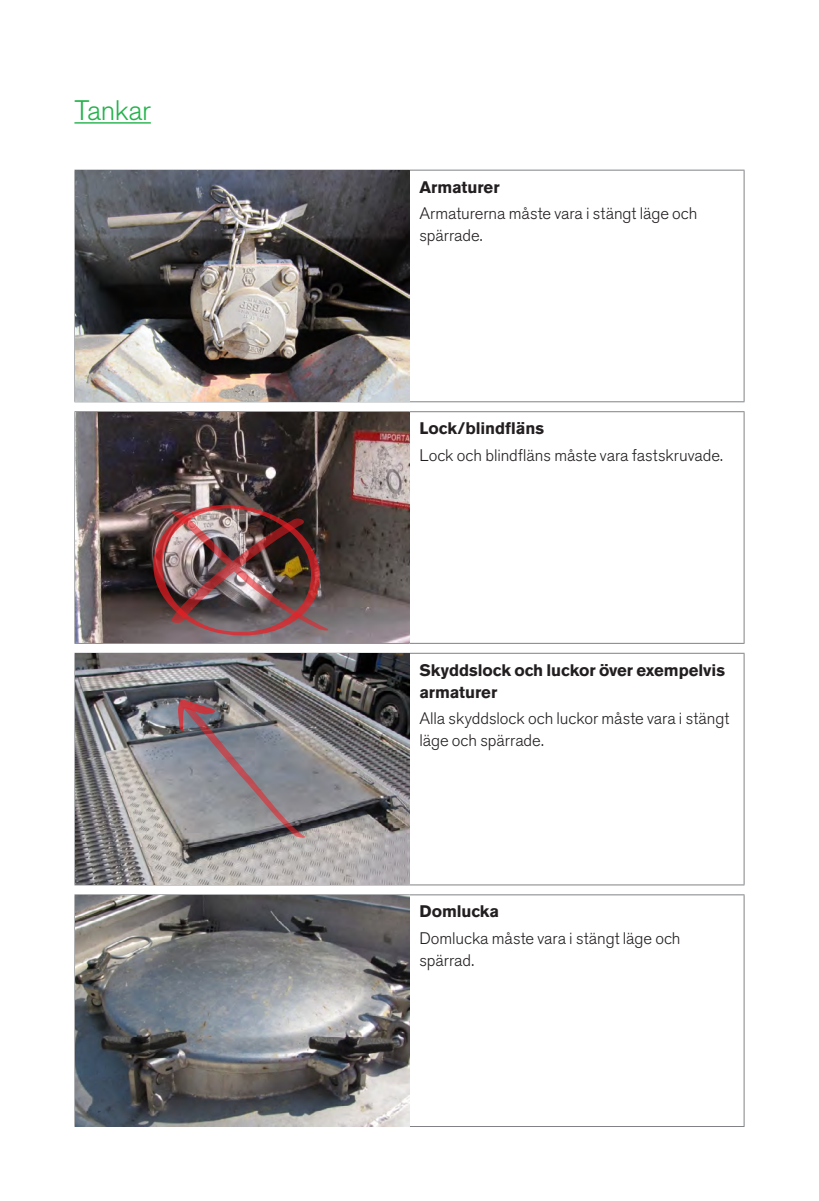
<style>
.page{position:relative;width:819px;height:1201px;background:#fff}
.page>*{position:absolute;margin:0;border:0;box-sizing:border-box;transform-origin:0 0}
.Rubrik_2{font:300 28px "Akzidenz Grotesk BE";letter-spacing:-.015em;color:#23b24b}
.Bröd{font:300 16.62px/21.9px "Akzidenz Grotesk BE";letter-spacing:-.005em;color:#231f20}
.Bröd-2{font:700 16.62px/21.9px "Akzidenz Grotesk BE";letter-spacing:-.005em;color:#231f20}
</style>
<div class="page">
<hr style="left:74px;top:122px;width:77px;height:2px;background:#23b24b">
<hr style="left:74px;top:170px;width:335px;height:1px;background:#808285">
<hr style="left:74px;top:171px;width:1px;height:230px;background:#808285">
<hr style="left:409px;top:170px;width:335px;height:1px;background:#808285">
<hr style="left:743px;top:171px;width:1px;height:230px;background:#808285">
<hr style="left:74px;top:401px;width:335px;height:1px;background:#808285">
<hr style="left:409px;top:401px;width:335px;height:1px;background:#808285">
<hr style="left:74px;top:411px;width:335px;height:1px;background:#808285">
<hr style="left:74px;top:412px;width:1px;height:231px;background:#808285">
<hr style="left:409px;top:411px;width:335px;height:1px;background:#808285">
<hr style="left:743px;top:412px;width:1px;height:231px;background:#808285">
<hr style="left:74px;top:643px;width:335px;height:1px;background:#808285">
<hr style="left:409px;top:643px;width:335px;height:1px;background:#808285">
<hr style="left:74px;top:653px;width:1px;height:231px;background:#808285">
<hr style="left:409px;top:653px;width:335px;height:1px;background:#808285">
<hr style="left:743px;top:653px;width:1px;height:231px;background:#808285">
<hr style="left:74px;top:884px;width:335px;height:1px;background:#808285">
<hr style="left:409px;top:884px;width:335px;height:1px;background:#808285">
<hr style="left:74px;top:894px;width:335px;height:1px;background:#808285">
<hr style="left:74px;top:895px;width:1px;height:231px;background:#808285">
<hr style="left:409px;top:894px;width:335px;height:1px;background:#808285">
<hr style="left:743px;top:895px;width:1px;height:231px;background:#808285">
<hr style="left:74px;top:1126px;width:335px;height:1px;background:#808285">
<hr style="left:409px;top:1126px;width:335px;height:1px;background:#808285">
<img style="left:75px;top:171px;width:334px;height:230px">
<img style="left:75px;top:412px;width:334px;height:231px">
<img style="left:75px;top:653px;width:334px;height:231px">
<img style="left:75px;top:895px;width:334px;height:231px">
<img style="left:153px;top:505px;width:175px;height:130px">
<svg style="left:178px;top:699px;width:128px;height:139px;background:#8a8389"></svg>
<p class="Rubrik_2" style="left:74px;top:95px;width:78px">Tankar</p>
<p class="Bröd-2" style="left:419px;top:176px;width:82px">Armaturer</p>
<p class="Bröd" style="left:419px;top:203px;width:279px">Armaturerna måste vara i stängt läge och spärrade.</p>
<p class="Bröd-2" style="left:419px;top:417px;width:126px">Lock/blindfläns</p>
<p class="Bröd" style="left:419px;top:444px;width:305px">Lock och blindfläns måste vara fastskruvade.</p>
<p class="Bröd-2" style="left:419px;top:659px;width:307px">Skyddslock och luckor över exempelvis armaturer</p>
<p class="Bröd" style="left:419px;top:708px;width:311px">Alla skyddslock och luckor måste vara i stängt läge och spärrade.</p>
<p class="Bröd-2" style="left:419px;top:900px;width:81px">Domlucka</p>
<p class="Bröd" style="left:419px;top:927px;width:263px">Domlucka måste vara i stängt läge och spärrad.</p>
</div>
